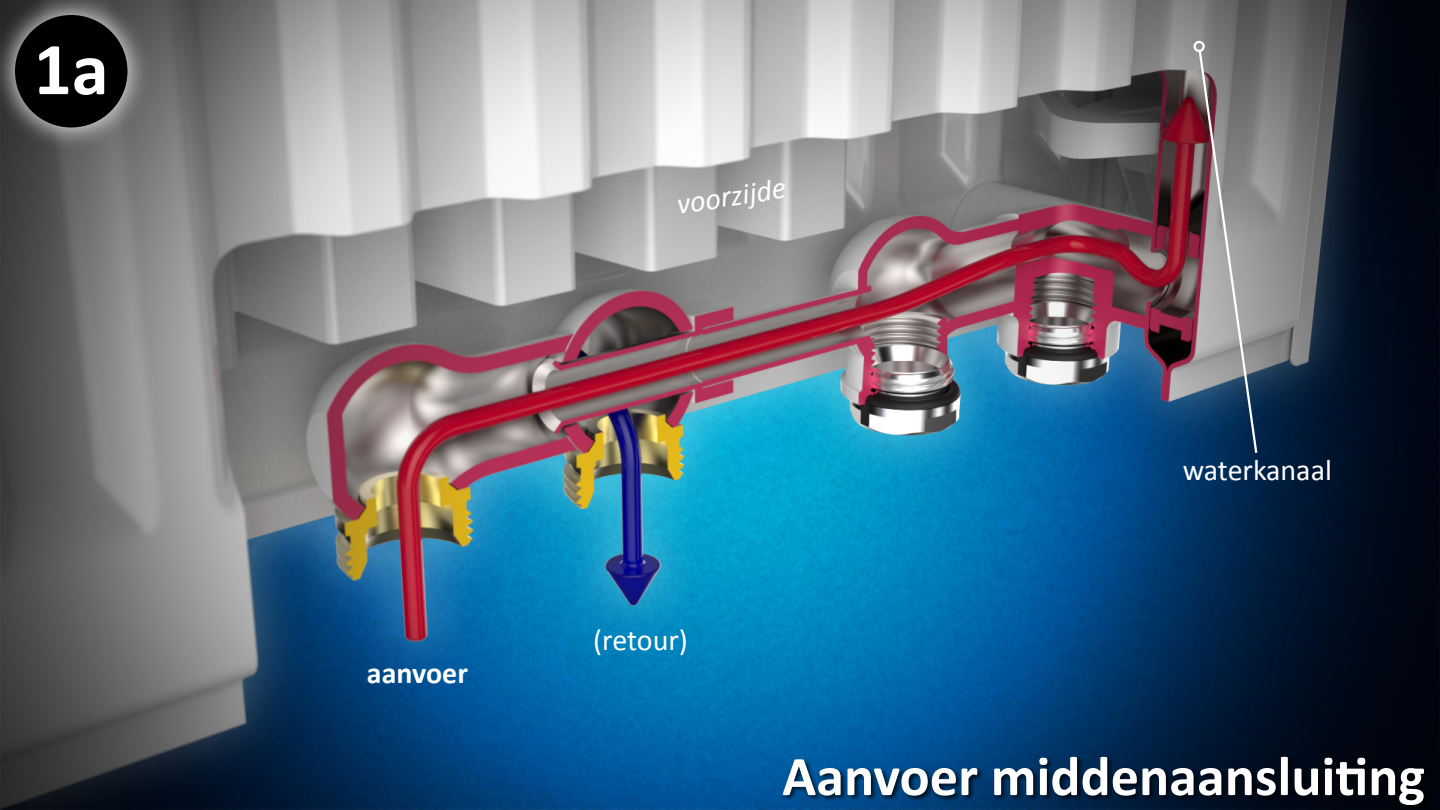
<style>
.page{position:relative;width:1440px;height:810px;background:#fff}
.page>*{position:absolute;margin:0;border:0;box-sizing:border-box;transform-origin:0 0}
.t1{font:700 75px "Calibri";color:#fff}
.t2{font:700 56.25px "Calibri";color:#fff}
.t3{font:30px "Calibri";color:#fff}
.t4{font:italic 30px "Calibri";color:#fff}
.t5{font:700 30px "Calibri";color:#fff}
</style>
<div class="page">
<img style="left:0;top:0;width:1440px;height:810px">
<div style="left:782px;top:756px;width:650px;height:54px;background:#000;opacity:.75"></div>
<div style="left:0;top:0;width:152px;height:152px;background:#fff;opacity:.75"></div>
<div style="left:15px;top:15px;width:113px;height:113px;background:#000;border-radius:50%"></div>
<svg style="left:1197px;top:48px;width:62px;height:407px;background:#7b7d86"></svg>
<div style="left:1194px;top:41px;width:11px;height:11px;border:2px solid #fff;border-radius:50%"></div>
<h1 class="t1" style="left:34px;top:21px;width:77px">1a</h1>
<p class="t5" style="left:367px;top:654px;width:103px">aanvoer</p>
<p class="t4" style="left:674px;top:184px;width:111px;rotate:-9deg">voorzijde</p>
<p class="t3" style="left:593px;top:621px;width:96px">(retour)</p>
<p class="t3" style="left:1183px;top:451px;width:151px">waterkanaal</p>
<p class="t2" style="left:782px;top:740px;width:644px">Aanvoer middenaansluiting</p>
</div>
